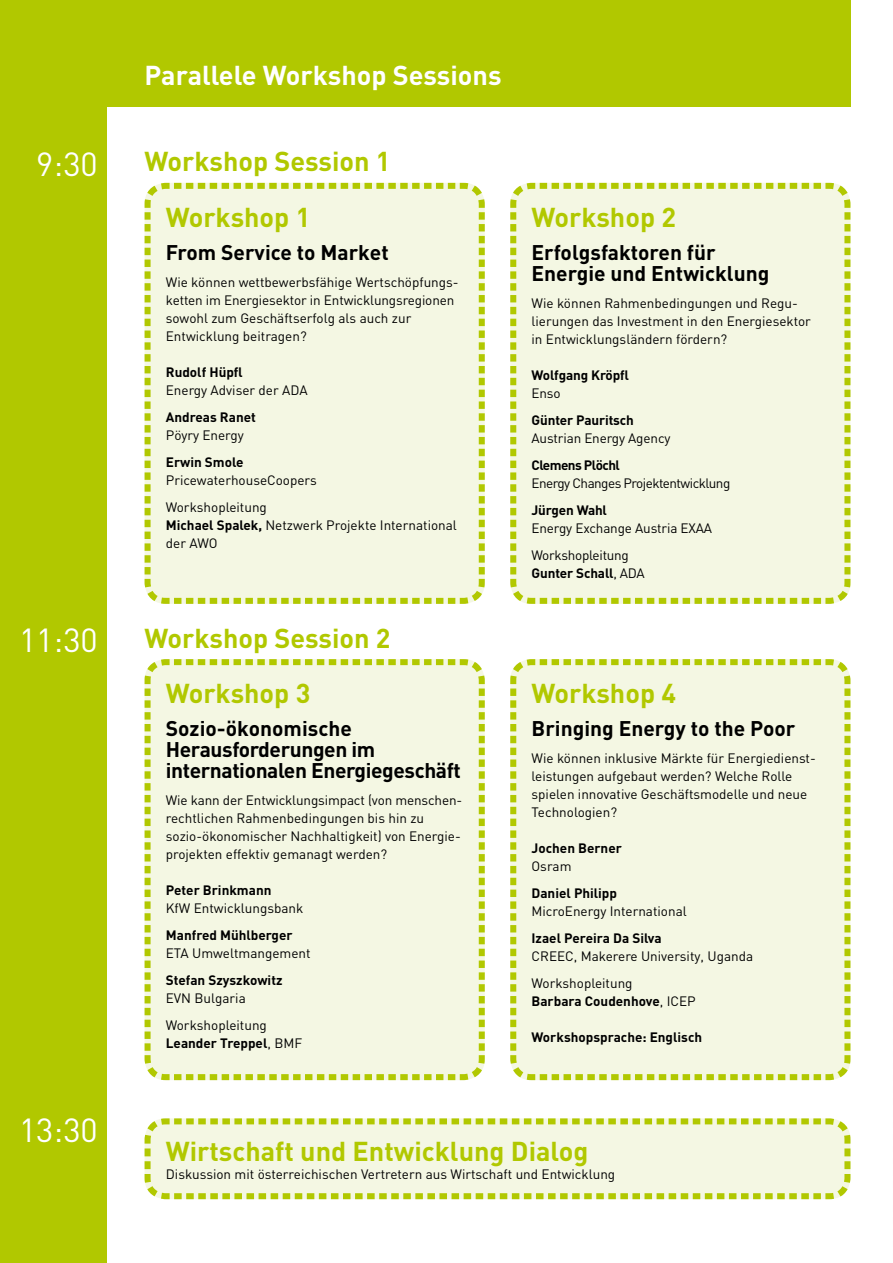
<style>
.page{position:relative;width:893px;height:1263px;background:#fff}
.page>*{position:absolute;margin:0;border:0;box-sizing:border-box;transform-origin:0 0}
.t1{font:33px "DIN";color:#fff}
.t2{font:700 27px/55.2px "DIN";color:#b1c800}
.t3{font:700 27px "DIN";color:#fff}
.t4{font:700 21px/21px "DIN";color:#000}
.t5{font:700 21px/21px "DIN";letter-spacing:-.02em;color:#000}
.t6{font:13.5px/18px "DIN";color:#000}
.t7{font:700 13.5px "DIN";color:#000}
.t8{font:13.5px "DIN";letter-spacing:-.04em;color:#000}
.t9{font:700 13.5px "DIN";letter-spacing:-.04em;color:#000}
.s1{font-weight:700}
.s2{font-weight:400}
</style>
<div class="page">
<div style="left:0;top:106px;width:106px;height:1157px;background:#b1c800"></div>
<svg style="left:144px;top:1118px;width:707px;height:82px;background:#edf2ce"></svg>
<div style="left:510px;top:182px;width:341px;height:422px;background:#f4f7e3"></div>
<div style="left:144px;top:182px;width:341px;height:422px;background:#f4f7e3"></div>
<hr style="left:892px;top:0;width:1px;height:106px;background:#b1c800">
<div style="left:0;top:0;width:850px;height:106px;background:#b1c800"></div>
<div style="left:510px;top:659px;width:341px;height:422px;background:#f4f7e3"></div>
<div style="left:144px;top:659px;width:341px;height:422px;background:#f4f7e3"></div>
<h1 class="t1" style="left:36px;top:143px;width:63px">9:30</h1>
<h1 class="t1" style="left:19px;top:619px;width:80px">11:30</h1>
<h1 class="t1" style="left:19px;top:1109px;width:80px">13:30</h1>
<h2 class="t3" style="left:145px;top:58px;width:358px">Parallele Workshop Sessions</h2>
<h2 class="t2" style="left:145px;top:133px;width:247px">Workshop Session 1</h2>
<h2 class="t2" style="left:166px;top:188px;width:146px">Workshop 1</h2>
<h3 class="t4" style="left:166px;top:241px;width:224px">From Service to Market</h3>
<p class="t6" style="left:166px;top:273px;width:294px">Wie können wettbewerbsfähige Wertschöpfungs&shy;ketten im Energiesektor in Entwicklungsregionen sowohl zum Geschäftserfolg als auch zur Entwicklung beitragen?</p>
<p class="t7" style="left:166px;top:363px;width:78px">Rudolf Hüpfl</p>
<p class="t6" style="left:166px;top:381px;width:143px">Energy Adviser der ADA</p>
<p class="t7" style="left:166px;top:408px;width:92px">Andreas Ranet</p>
<p class="t6" style="left:166px;top:426px;width:80px">Pöyry Energy</p>
<p class="t7" style="left:166px;top:453px;width:79px">Erwin Smole</p>
<p class="t6" style="left:166px;top:466px;width:153px;line-height:27px">PricewaterhouseCoopers<br>Workshopleitung</p>
<p class="t6" style="left:166px;top:516px;width:293px"><span class="s1">Michael Spalek,</span> Netzwerk Projekte International der AWO</p>
<h2 class="t2" style="left:166px;top:609px;width:226px;text-indent:-21px">Workshop Session 2<br>Workshop 3</h2>
<h3 class="t5" style="left:166px;top:717px;width:296px">Sozio-ökonomische<br>Herausforderungen im internationalen Energiegeschäft</h3>
<p class="t6" style="left:166px;top:791px;width:298px">Wie kann der Entwicklungsimpact (von menschen&shy;rechtlichen Rahmenbedingungen bis hin zu sozio-ökonomischer Nachhaltigkeit) von Energie&shy;projekten effektiv gemanagt werden?</p>
<p class="t7" style="left:166px;top:881px;width:107px">Peter Brinkmann</p>
<p class="t6" style="left:166px;top:899px;width:139px">KfW Entwicklungsbank</p>
<p class="t7" style="left:166px;top:926px;width:128px">Manfred Mühlberger</p>
<p class="t6" style="left:166px;top:944px;width:146px">ETA Umweltmangement</p>
<p class="t7" style="left:166px;top:971px;width:118px">Stefan Szyszkowitz</p>
<p class="t6" style="left:166px;top:984px;width:103px;line-height:27px">EVN Bulgaria<br>Workshopleitung</p>
<p class="t7" style="left:166px;top:1034px;width:138px">Leander Treppel<span class="s2">, BMF</span></p>
<h2 class="t2" style="left:531px;top:188px;width:146px">Workshop 2</h2>
<h3 class="t4" style="left:531px;top:241px;width:239px">Erfolgsfaktoren für<br>Energie und Entwicklung</h3>
<p class="t6" style="left:531px;top:294px;width:281px">Wie können Rahmenbedingungen und Regu&shy;lierungen das Investment in den Energiesektor in Entwicklungsländern fördern?</p>
<p class="t7" style="left:531px;top:366px;width:99px">Wolfgang Kröpfl</p>
<p class="t6" style="left:531px;top:384px;width:31px">Enso</p>
<p class="t7" style="left:531px;top:411px;width:104px">Günter Pauritsch</p>
<p class="t6" style="left:531px;top:429px;width:140px">Austrian Energy Agency</p>
<p class="t9" style="left:531px;top:456px;width:90px">Clemens Plöchl</p>
<p class="t8" style="left:531px;top:475px;width:200px">Energy Changes Projektentwicklung</p>
<p class="t7" style="left:531px;top:501px;width:77px">Jürgen Wahl</p>
<p class="t6" style="left:531px;top:514px;width:182px;line-height:27px">Energy Exchange Austria EXAA<br>Workshopleitung</p>
<p class="t7" style="left:531px;top:564px;width:115px">Gunter Schall<span class="s2">, ADA</span></p>
<h2 class="t2" style="left:531px;top:664px;width:146px">Workshop 4</h2>
<h3 class="t4" style="left:531px;top:717px;width:265px">Bringing Energy to the Poor</h3>
<p class="t6" style="left:531px;top:749px;width:286px">Wie können inklusive Märkte für Energiedienst&shy;leistungen aufgebaut werden? Welche Rolle spielen innovative Geschäftsmodelle und neue Technologien?</p>
<p class="t7" style="left:531px;top:839px;width:92px">Jochen Berner</p>
<p class="t6" style="left:531px;top:857px;width:41px">Osram</p>
<p class="t7" style="left:531px;top:884px;width:87px">Daniel Philipp</p>
<p class="t6" style="left:531px;top:902px;width:157px">MicroEnergy International</p>
<p class="t7" style="left:531px;top:929px;width:132px">Izael Pereira Da Silva</p>
<p class="t6" style="left:531px;top:942px;width:223px;line-height:27px">CREEC, Makerere University, Uganda<br>Workshopleitung</p>
<p class="t7" style="left:531px;top:992px;width:166px">Barbara Coudenhove<span class="s2">, ICEP</span></p>
<p class="t7" style="left:531px;top:1028px;width:172px">Workshopsprache: Englisch</p>
<h2 class="t2" style="left:166px;top:1122px;width:424px">Wirtschaft und Entwicklung Dialog</h2>
<p class="t6" style="left:166px;top:1165px;width:451px">Diskussion mit österreichischen Vertretern aus Wirtschaft und Entwicklung</p>
</div>
